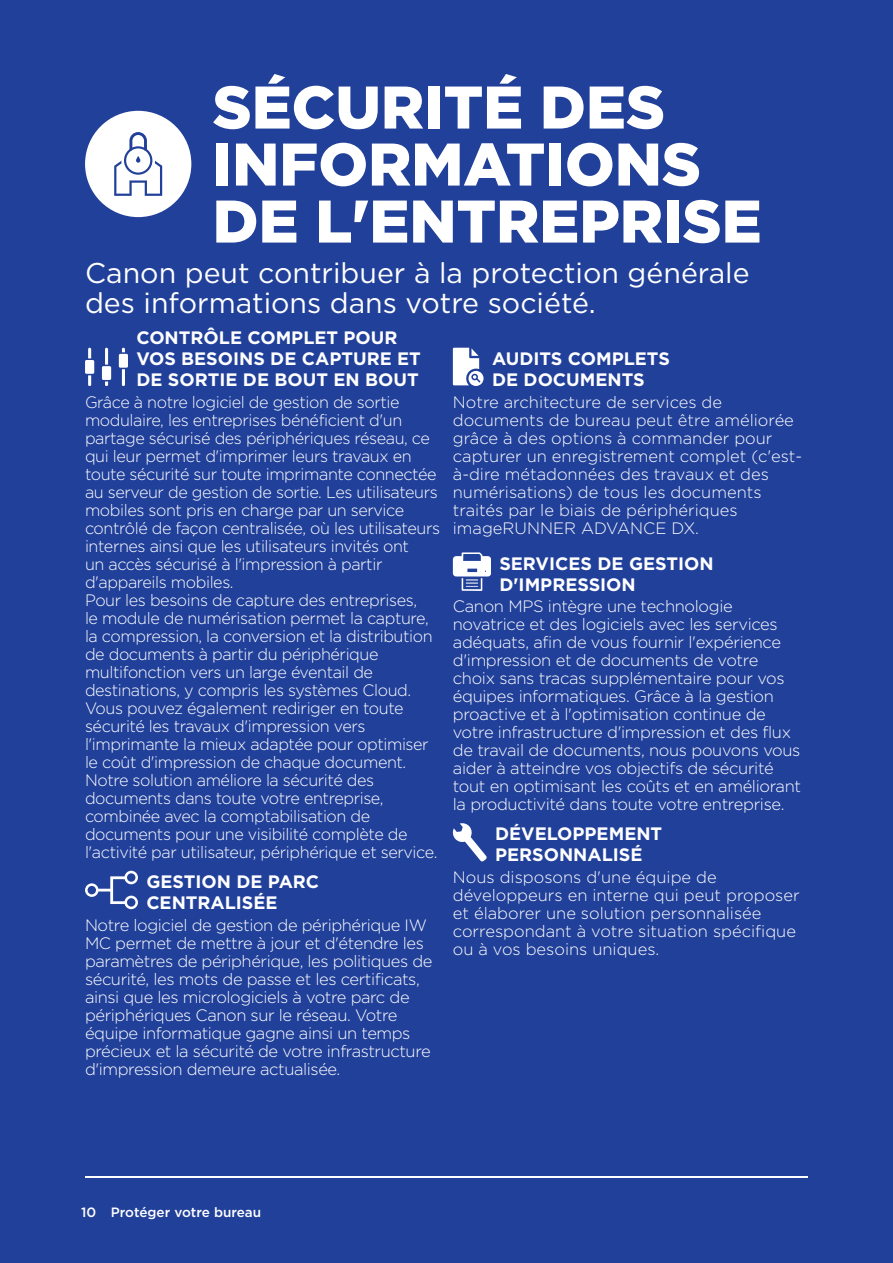
<style>
.page{position:relative;width:893px;height:1263px;background:#21409a}
.page>*{position:absolute;margin:0;border:0;box-sizing:border-box;transform-origin:0 0}
.t1{font:900 60px/57px "Gotham";color:#fff}
.t2{font:28.5px/30px "Gotham";color:#fff}
.t3{font:700 18px/21px "Gotham";color:#fff}
.t4{font:300 16.5px/18px "Gotham";letter-spacing:-.025em;color:#fff}
.t5{font:300 16.5px/18px "Gotham";color:#fff}
.t6{font:500 13.5px "Gotham";color:#fff}
</style>
<div class="page">
<hr style="left:85px;top:1176px;width:723px;height:2px;background:#fff">
<svg style="left:85px;top:348px;width:43px;height:38px"></svg>
<svg style="left:453px;top:348px;width:31px;height:38px"></svg>
<svg style="left:85px;top:871px;width:53px;height:38px"></svg>
<div style="left:85px;top:111px;width:106px;height:106px;background:#fff;border-radius:50%"></div>
<svg style="left:114px;top:132px;width:48px;height:64px"></svg>
<svg style="left:453px;top:552px;width:38px;height:39px"></svg>
<svg style="left:452px;top:823px;width:35px;height:39px"></svg>
<h1 class="t1" style="left:213px;top:78px;width:551px">SÉCURITÉ DES<br>INFORMATIONS<br>DE L'ENTREPRISE</h1>
<h2 class="t2" style="left:85px;top:257px;width:666px">Canon peut contribuer à la protection générale des informations dans votre société.</h2>
<p class="t3" style="left:136px;top:327px;width:286px">CONTRÔLE COMPLET POUR<br>VOS BESOINS DE CAPTURE ET<br>DE SORTIE DE BOUT EN BOUT</p>
<p class="t3" style="left:492px;top:348px;width:179px">AUDITS COMPLETS<br>DE DOCUMENTS</p>
<p class="t4" style="left:85px;top:392px;width:357px">Grâce à notre logiciel de gestion de sortie modulaire, les entreprises bénéficient d'un partage sécurisé des périphériques réseau, ce qui leur permet d'imprimer leurs travaux en toute sécurité sur toute imprimante connectée au serveur de gestion de sortie. Les utilisateurs mobiles sont pris en charge par un service contrôlé de façon centralisée, où les utilisateurs internes ainsi que les utilisateurs invités ont<br>un accès sécurisé à l'impression à partir d'appareils mobiles.<br>Pour les besoins de capture des entreprises,<br>le module de numérisation permet la capture, la compression, la conversion et la distribution de documents à partir du périphérique multifonction vers un large éventail de destinations, y compris les systèmes Cloud.<br>Vous pouvez également rediriger en toute sécurité les travaux d'impression vers l'imprimante la mieux adaptée pour optimiser le coût d'impression de chaque document.<br>Notre solution améliore la sécurité des documents dans toute votre entreprise, combinée avec la comptabilisation de documents pour une visibilité complète de l'activité par utilisateur, périphérique et service.</p>
<p class="t5" style="left:453px;top:392px;width:351px">Notre architecture de services de documents de bureau peut être améliorée grâce à des options à commander pour capturer un enregistrement complet (c'est&shy;à-dire métadonnées des travaux et des numérisations) de tous les documents traités par le biais de périphériques imageRUNNER ADVANCE DX.</p>
<p class="t3" style="left:499px;top:553px;width:216px">SERVICES DE GESTION<br>D'IMPRESSION</p>
<p class="t4" style="left:453px;top:597px;width:350px">Canon MPS intègre une technologie novatrice et des logiciels avec les services adéquats, afin de vous fournir l'expérience d'impression et de documents de votre choix sans tracas supplémentaire pour vos équipes informatiques. Grâce à la gestion proactive et à l'optimisation continue de votre infrastructure d'impression et des flux de travail de documents, nous pouvons vous aider à atteindre vos objectifs de sécurité tout en optimisant les coûts et en améliorant la productivité dans toute votre entreprise.</p>
<p class="t3" style="left:495px;top:823px;width:169px">DÉVELOPPEMENT<br>PERSONNALISÉ</p>
<p class="t3" style="left:146px;top:871px;width:174px">GESTION DE PARC<br>CENTRALISÉE</p>
<p class="t4" style="left:85px;top:915px;width:349px">Notre logiciel de gestion de périphérique IW MC permet de mettre à jour et d'étendre les paramètres de périphérique, les politiques de sécurité, les mots de passe et les certificats, ainsi que les micrologiciels à votre parc de périphériques Canon sur le réseau. Votre équipe informatique gagne ainsi un temps précieux et la sécurité de votre infrastructure d'impression demeure actualisée.</p>
<p class="t5" style="left:453px;top:868px;width:348px">Nous disposons d'une équipe de développeurs en interne qui peut proposer et élaborer une solution personnalisée correspondant à votre situation spécifique ou à vos besoins uniques.</p>
<p class="t6" style="left:81px;top:1203px;width:182px">10 Protéger votre bureau</p>
</div>
